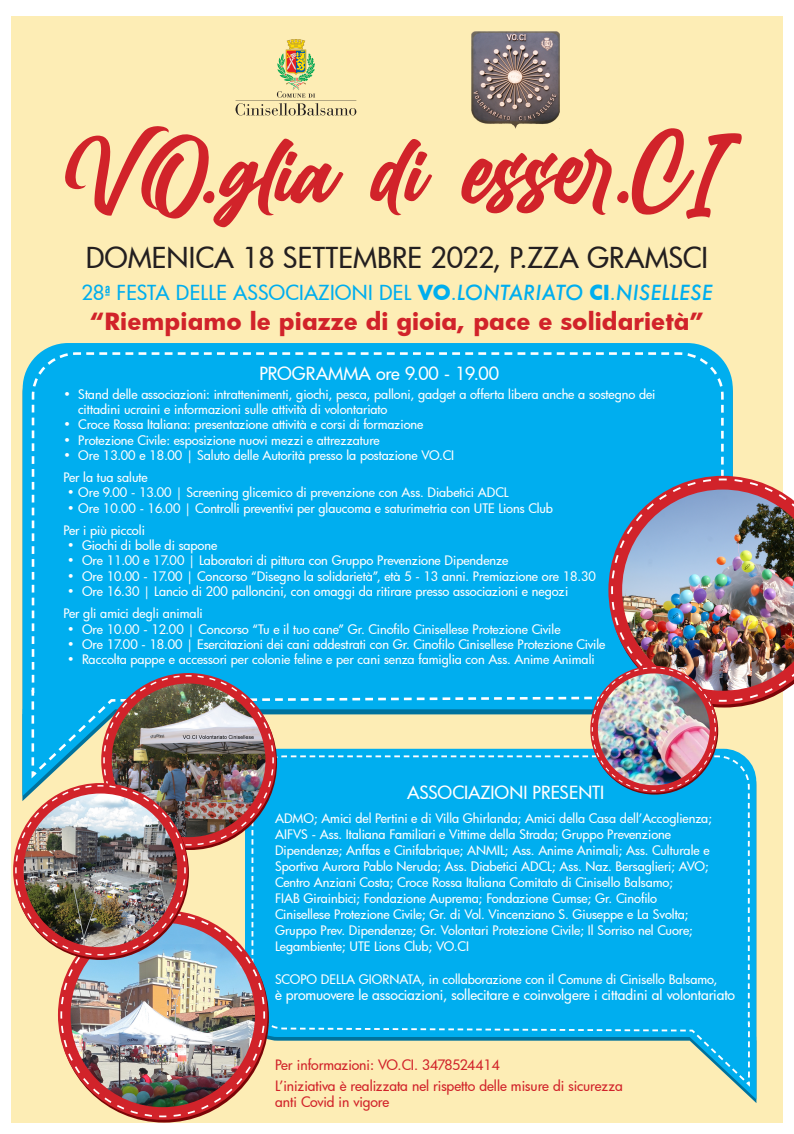
<style>
.page{position:relative;width:794px;height:1134px;background:#fff}
.page>*{position:absolute;margin:0;border:0;box-sizing:border-box;transform-origin:0 0}
.t1{font:101.16px "Billion Dreams";letter-spacing:.01em;color:#d1232a}
.t2{font:500 28.2px "Futura";color:#231f20}
.t3{font:700 23.12px "Futura";color:#d1232a}
.t4{font:500 20.24px "Futura";letter-spacing:.01em;color:#00aeef}
.t5{font:500 17.76px "Futura";color:#fff}
.t6{font:500 14px "Futura";letter-spacing:-.005em;color:#d1232a}
.t7{font:500 14px "Futura";letter-spacing:-.005em;color:#fff}
.t8{font:500 12.8px/16px "Futura";letter-spacing:-.005em;color:#fff}
.s1{font-family:"Bebas Neue";font-weight:700}
.s2{font-weight:700}
.s3{font-style:italic}
</style>
<div class="page">
<div style="left:11px;top:16px;width:771px;height:1107px;background:#fdedb5"></div>
<svg style="left:22px;top:343px;width:710px;height:59px;background:#1eb5e7"></svg>
<div style="left:30px;top:351px;width:695px;height:51px;background:#00aeef"></div>
<img style="left:14px;top:402px;width:780px;height:716px">
<img style="left:598px;top:673px;width:111px;height:112px;border-radius:56px">
<img style="left:471px;top:32px;width:88px;height:97px">
<svg style="left:235px;top:39px;width:121px;height:76px"></svg>
<p class="t1" style="left:64px;top:99px;width:661px">VO.glia di esser.CI</p>
<p class="t2" style="left:86px;top:238px;width:623px">DOMENICA 18 SETTEMBRE 2022, P.ZZA GRAMSCI</p>
<p class="t3" style="left:90px;top:306px;width:615px">“Riempiamo le piazze di gioia, pace e solidarietà”</p>
<p class="t4" style="left:81px;top:279px;width:633px">28<span class="s1">ª</span> FESTA DELLE ASSOCIAZIONI DEL <span class="s2">VO</span>.<span class="s3">LONTARIATO</span> <span class="s2">CI</span>.<span class="s3">NISELLESE</span></p>
<p class="t5" style="left:259px;top:361px;width:241px">PROGRAMMA ore 9.00 - 19.00</p>
<p class="t8" style="left:63px;top:386px;width:593px">• Stand delle associazioni: intrattenimenti, giochi, pesca, palloni, gadget a offerta libera anche a sostegno dei</p>
<p class="t8" style="left:78px;top:401px;width:310px">cittadini ucraini e informazioni sulle attività di volontariato</p>
<p class="t8" style="left:63px;top:416px;width:361px">• Croce Rossa Italiana: presentazione attività e corsi di formazione</p>
<p class="t8" style="left:63px;top:432px;width:318px">• Protezione Civile: esposizione nuovi mezzi e attrezzature</p>
<p class="t8" style="left:63px;top:447px;width:392px">• Ore 13.00 e 18.00 | Saluto delle Autorità presso la postazione VO.CI</p>
<p class="t8" style="left:63px;top:469px;width:86px">Per la tua salute</p>
<p class="t8" style="left:67px;top:484px;width:443px">• Ore 9.00 - 13.00 | Screening glicemico di prevenzione con Ass. Diabetici ADCL</p>
<p class="t8" style="left:67px;top:500px;width:487px">• Ore 10.00 - 16.00 | Controlli preventivi per glaucoma e saturimetria con UTE Lions Club</p>
<p class="t8" style="left:63px;top:522px;width:83px">Per i più piccoli</p>
<p class="t8" style="left:67px;top:537px;width:152px">• Giochi di bolle di sapone</p>
<p class="t8" style="left:67px;top:552px;width:442px">• Ore 11.00 e 17.00 | Laboratori di pittura con Gruppo Prevenzione Dipendenze</p>
<p class="t8" style="left:67px;top:568px;width:530px">• Ore 10.00 - 17.00 | Concorso “Disegno la solidarietà”, età 5 - 13 anni. Premiazione ore 18.30</p>
<p class="t8" style="left:67px;top:583px;width:502px">• Ore 16.30 | Lancio di 200 palloncini, con omaggi da ritirare presso associazioni e negozi</p>
<p class="t8" style="left:63px;top:605px;width:141px">Per gli amici degli animali</p>
<p class="t8" style="left:67px;top:621px;width:495px">• Ore 10.00 - 12.00 | Concorso “Tu e il tuo cane” Gr. Cinofilo Cinisellese Protezione Civile</p>
<p class="t8" style="left:67px;top:636px;width:540px">• Ore 17.00 - 18.00 | Esercitazioni dei cani addestrati con Gr. Cinofilo Cinisellese Protezione Civile</p>
<p class="t8" style="left:67px;top:651px;width:529px">• Raccolta pappe e accessori per colonie feline e per cani senza famiglia con Ass. Anime Animali</p>
<p class="t5" style="left:407px;top:780px;width:198px">ASSOCIAZIONI PRESENTI</p>
<p class="t8" style="left:275px;top:810px;width:438px">ADMO; Amici del Pertini e di Villa Ghirlanda; Amici della Casa dell’Accoglienza;</p>
<p class="t8" style="left:275px;top:826px;width:397px">AIFVS - Ass. Italiana Familiari e Vittime della Strada; Gruppo Prevenzione</p>
<p class="t8" style="left:275px;top:842px;width:436px">Dipendenze; Anffas e Cinifabrique; ANMIL; Ass. Anime Animali; Ass. Culturale e</p>
<p class="t8" style="left:275px;top:858px;width:435px">Sportiva Aurora Pablo Neruda; Ass. Diabetici ADCL; Ass. Naz. Bersaglieri; AVO;<br>Centro Anziani Costa; Croce Rossa Italiana Comitato di Cinisello Balsamo;</p>
<p class="t8" style="left:275px;top:890px;width:384px">FIAB Girainbici; Fondazione Auprema; Fondazione Cumse; Gr. Cinofilo</p>
<p class="t8" style="left:275px;top:906px;width:415px">Cinisellese Protezione Civile; Gr. di Vol. Vincenziano S. Giuseppe e La Svolta;</p>
<p class="t8" style="left:275px;top:922px;width:419px">Gruppo Prev. Dipendenze; Gr. Volontari Protezione Civile; Il Sorriso nel Cuore;</p>
<p class="t8" style="left:275px;top:938px;width:195px">Legambiente; UTE Lions Club; VO.CI</p>
<p class="t8" style="left:275px;top:971px;width:444px">SCOPO DELLA GIORNATA, in collaborazione con il Comune di Cinisello Balsamo,</p>
<p class="t7" style="left:275px;top:985px;width:461px">è promuovere le associazioni, sollecitare e coinvolgere i cittadini al volontariato</p>
<p class="t6" style="left:275px;top:1055px;width:226px">Per informazioni: VO.CI. 3478524414</p>
<p class="t6" style="left:275px;top:1076px;width:349px">L’iniziativa è realizzata nel rispetto delle misure di sicurezza</p>
<p class="t6" style="left:275px;top:1092px;width:115px">anti Covid in vigore</p>
</div>
